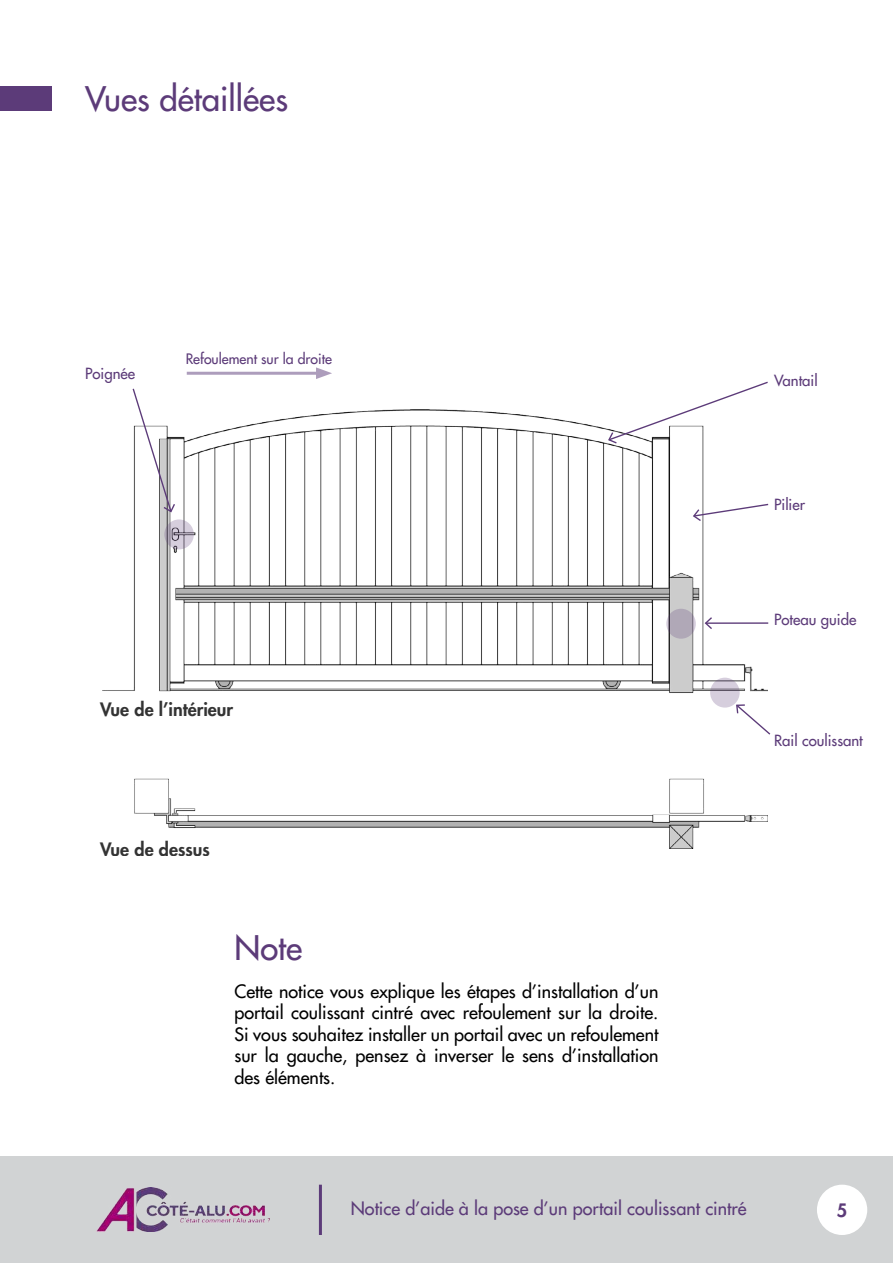
<style>
.page{position:relative;width:893px;height:1263px;background:#fff}
.page>*{position:absolute;margin:0;border:0;box-sizing:border-box;transform-origin:0 0}
.t1{font:33px "Futura LT";color:#5c3b79}
.t2{font:18px/21.6px "Futura LT";color:#000;text-align:justify}
.t3{font:18px "Futura LT";color:#5c3b79}
.t4{font:800 18px "Futura LT";color:#000}
.t5{font:800 18px "Futura LT";color:#5c3b79}
.t6{font:15px "Futura LT";color:#5c3b79}
.t7{font:14.1px "Futura LT";color:#5c3b79}
</style>
<div class="page">
<div style="left:0;top:1157px;width:893px;height:106px;background:#d1d3d4"></div>
<hr style="left:319px;top:1185px;width:3px;height:50px;background:#5c3b79">
<img style="left:97px;top:1188px;width:172px;height:44px">
<div style="left:817px;top:1185px;width:50px;height:50px;background:#fff;border-radius:50%"></div>
<img style="left:102px;top:410px;width:666px;height:439px">
<div style="left:0;top:87px;width:51px;height:24px;background:#5c3b79"></div>
<svg style="left:607px;top:381px;width:161px;height:64px"></svg>
<svg style="left:735px;top:703px;width:36px;height:33px"></svg>
<svg style="left:692px;top:503px;width:77px;height:19px"></svg>
<svg style="left:132px;top:388px;width:44px;height:125px"></svg>
<hr style="left:706px;top:622px;width:62px;height:2px;background:#5c3b79">
<svg style="left:704px;top:616px;width:9px;height:14px"></svg>
<svg style="left:666px;top:609px;width:30px;height:30px"></svg>
<svg style="left:164px;top:519px;width:30px;height:30px"></svg>
<svg style="left:710px;top:678px;width:30px;height:30px"></svg>
<hr style="left:187px;top:372px;width:135px;height:3px;background:#5c3b79">
<svg style="left:316px;top:367px;width:16px;height:12px"></svg>
<h1 class="t1" style="left:85px;top:78px;width:204px">Vues détaillées</h1>
<p class="t6" style="left:85px;top:364px;width:52px">Poignée</p>
<p class="t7" style="left:186px;top:349px;width:148px">Refoulement sur la droite</p>
<p class="t4" style="left:100px;top:697px;width:134px">Vue de l’intérieur</p>
<p class="t4" style="left:100px;top:837px;width:111px">Vue de dessus</p>
<h1 class="t1" style="left:234px;top:926px;width:69px">Note</h1>
<p class="t2" style="left:234px;top:980px;width:425px">Cette notice vous explique les étapes d’installation d’un portail coulissant cintré avec refoulement sur la droite.<br>Si vous souhaitez installer un portail avec un refoulement sur la gauche, pensez à inverser le sens d’installation des éléments.</p>
<p class="t6" style="left:774px;top:371px;width:45px">Vantail</p>
<p class="t6" style="left:774px;top:495px;width:32px">Pilier</p>
<p class="t6" style="left:774px;top:609px;width:84px">Poteau guide</p>
<p class="t6" style="left:774px;top:731px;width:90px">Rail coulissant</p>
<p class="t3" style="left:351px;top:1196px;width:397px">Notice d’aide à la pose d’un portail coulissant cintré</p>
<p class="t5" style="left:837px;top:1198px;width:12px">5</p>
</div>
